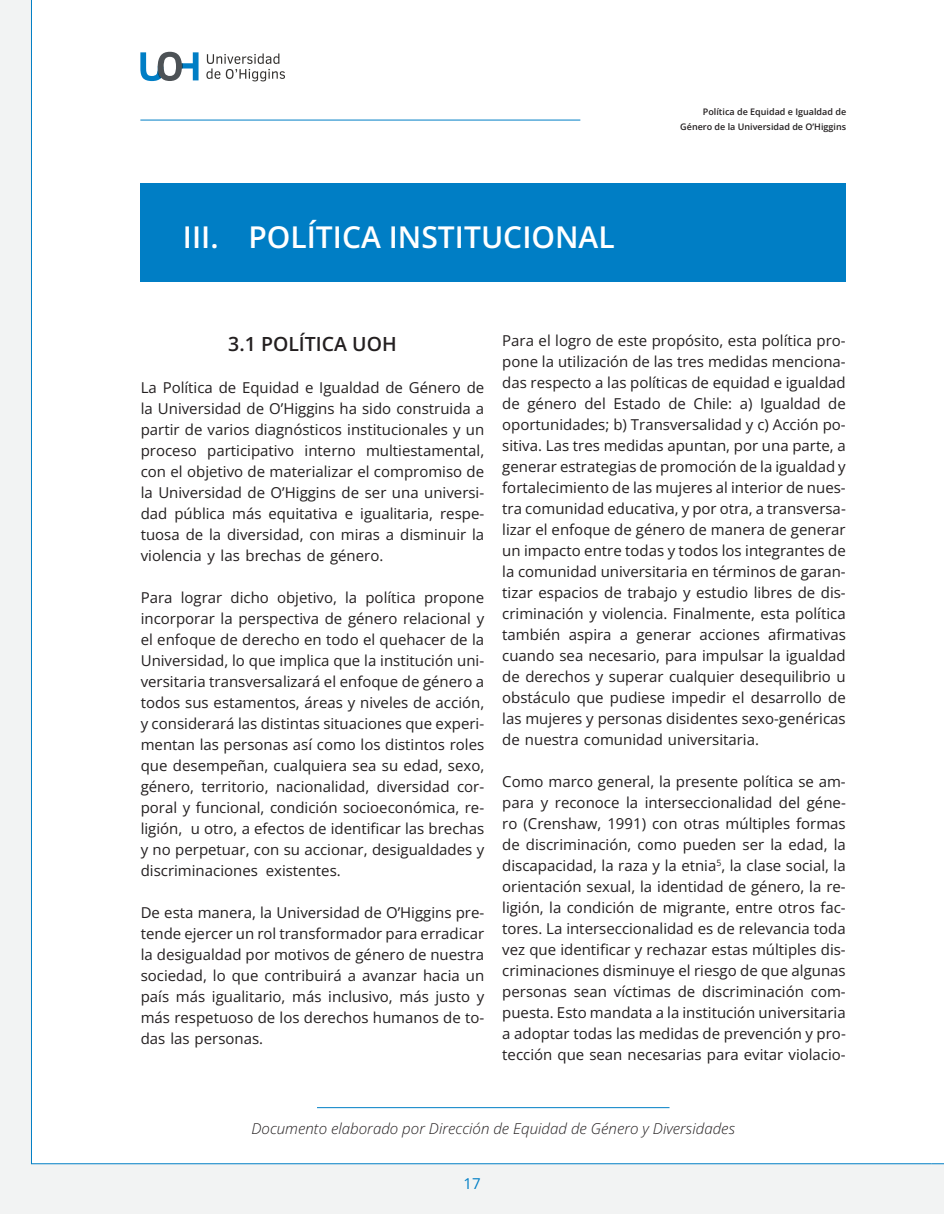
<style>
.page{position:relative;width:944px;height:1214px;background:#f0f1f2}
.page>*{position:absolute;margin:0;border:0;box-sizing:border-box;transform-origin:0 0}
.t1{font:600 30px "Open Sans";color:#fff}
.t2{font:600 19.5px "Open Sans";color:#231f20}
.t3{font:15px/21px "Open Sans";color:#231f20;text-align:justify}
.t4{font:italic 300 15px "Open Sans";color:#231f20}
.t5{font:15px "Open Sans";color:#007ec5}
.t6{font:600 9px/15px "Open Sans";color:#231f20;text-align:right}
</style>
<div class="page">
<div style="left:932px;top:0;width:12px;height:1164px;background:#fff"></div>
<div style="left:31px;top:0;width:901px;height:1164px;background:#fff"></div>
<hr style="left:140px;top:120px;width:440px;height:1px;background:#007ec5">
<svg style="left:140px;top:52px;width:58px;height:29px"></svg>
<svg style="left:206px;top:53px;width:79px;height:28px"></svg>
<hr style="left:317px;top:1107px;width:352px;height:1px;background:#007ec5">
<div style="left:141px;top:183px;width:704px;height:98px;background:#007ec5"></div>
<h1 class="t1" style="left:183px;top:217px;width:433px">III. POLÍTICA INSTITUCIONAL</h1>
<p class="t6" style="left:680px;top:104px;width:167px">Política de Equidad e Igualdad de<br>Género de la Universidad de O’Higgins</p>
<h2 class="t2" style="left:228px;top:330px;width:170px">3.1 POLÍTICA UOH</h2>
<p class="t3" style="left:141px;top:376px;width:345px">La Política de Equidad e Igualdad de Género de la Universidad de O’Higgins ha sido construida a partir de varios diagnósticos institucionales y un proceso participativo interno multiestamental, con el objetivo de materializar el compromiso de la Universidad de O’Higgins de ser una universi&shy;dad pública más equitativa e igualitaria, respe&shy;tuosa de la diversidad, con miras a disminuir la violencia y las brechas de género.</p>
<p class="t3" style="left:141px;top:586px;width:345px">Para lograr dicho objetivo, la política propone incorporar la perspectiva de género relacional y el enfoque de derecho en todo el quehacer de la Universidad, lo que implica que la institución uni&shy;versitaria transversalizará el enfoque de género a todos sus estamentos, áreas y niveles de acción, y considerará las distintas situaciones que experi&shy;mentan las personas así como los distintos roles que desempeñan, cualquiera sea su edad, sexo, género, territorio, nacionalidad, diversidad cor&shy;poral y funcional, condición socioeconómica, re&shy;ligión, u otro, a efectos de identificar las brechas y no perpetuar, con su accionar, desigualdades y discriminaciones existentes.</p>
<p class="t3" style="left:141px;top:901px;width:345px">De esta manera, la Universidad de O’Higgins pre&shy;tende ejercer un rol transformador para erradicar la desigualdad por motivos de género de nuestra sociedad, lo que contribuirá a avanzar hacia un país más igualitario, más inclusivo, más justo y más respetuoso de los derechos humanos de to&shy;das las personas.</p>
<p class="t3" style="left:502px;top:330px;width:345px">Para el logro de este propósito, esta política pro&shy;pone la utilización de las tres medidas menciona&shy;das respecto a las políticas de equidad e igualdad de género del Estado de Chile: a) Igualdad de oportunidades; b) Transversalidad y c) Acción po&shy;sitiva. Las tres medidas apuntan, por una parte, a generar estrategias de promoción de la igualdad y fortalecimiento de las mujeres al interior de nues&shy;tra comunidad educativa, y por otra, a transversa&shy;lizar el enfoque de género de manera de generar un impacto entre todas y todos los integrantes de la comunidad universitaria en términos de garan&shy;tizar espacios de trabajo y estudio libres de dis&shy;criminación y violencia. Finalmente, esta política también aspira a generar acciones afirmativas cuando sea necesario, para impulsar la igualdad de derechos y superar cualquier desequilibrio u obstáculo que pudiese impedir el desarrollo de las mujeres y personas disidentes sexo-genéricas de nuestra comunidad universitaria.</p>
<p class="t3" style="left:502px;top:771px;width:345px">Como marco general, la presente política se am&shy;para y reconoce la interseccionalidad del géne&shy;ro (Crenshaw, 1991) con otras múltiples formas de discriminación, como pueden ser la edad, la discapacidad, la raza y la etnia<sup>5</sup>, la clase social, la orientación sexual, la identidad de género, la re&shy;ligión, la condición de migrante, entre otros fac&shy;tores. La interseccionalidad es de relevancia toda vez que identificar y rechazar estas múltiples dis&shy;criminaciones disminuye el riesgo de que algunas personas sean víctimas de discriminación com&shy;puesta. Esto mandata a la institución universitaria a adoptar todas las medidas de prevención y pro&shy;tección que sean necesarias para evitar violacio-</p>
<p class="t4" style="left:251px;top:1118px;width:485px">Documento elaborado por Dirección de Equidad de Género y Diversidades</p>
<p class="t5" style="left:463px;top:1172px;width:19px">17</p>
</div>
